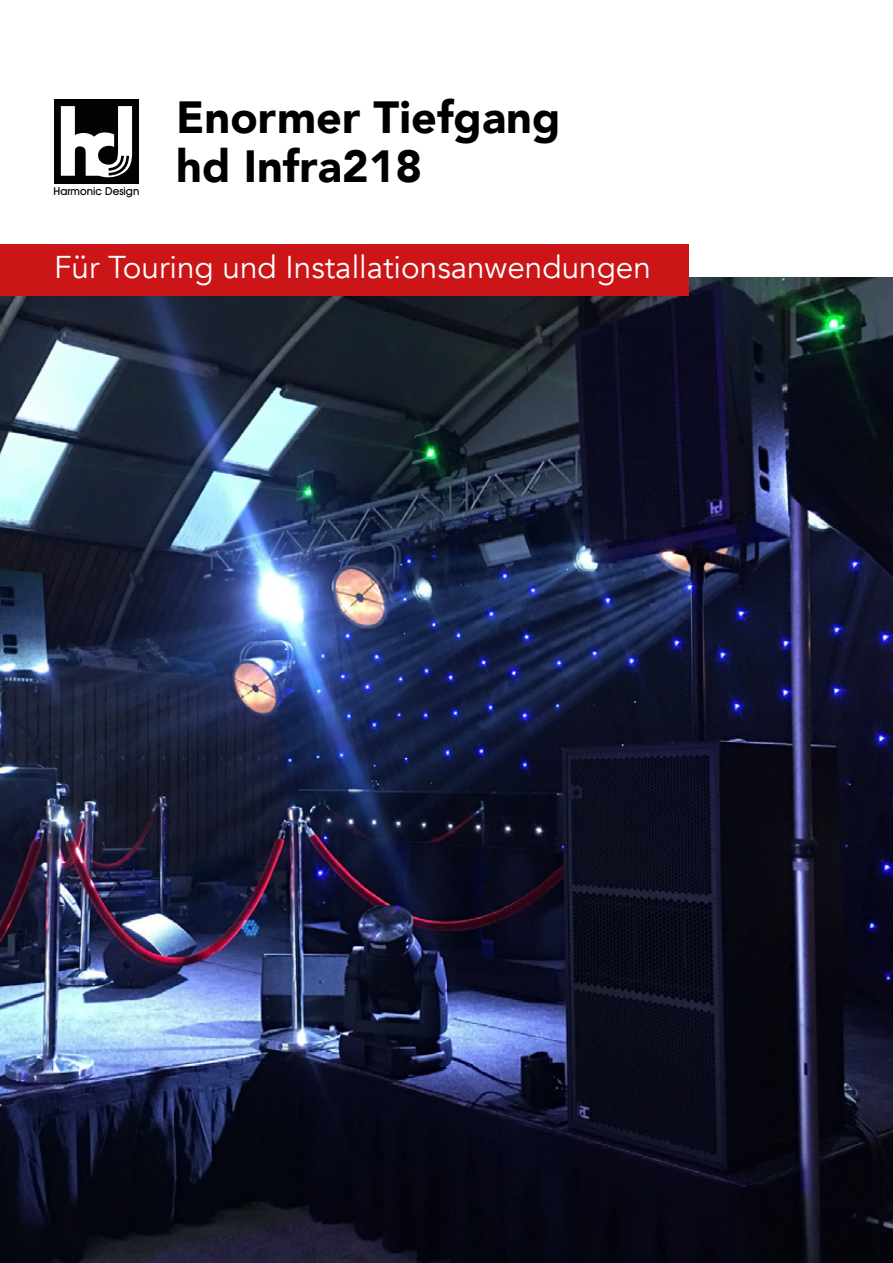
<style>
.page{position:relative;width:893px;height:1263px;background:#fff}
.page>*{position:absolute;margin:0;border:0;box-sizing:border-box;transform-origin:0 0}
.t1{font:900 45px/49.5px "Avenir";color:#000}
.t2{font:31.5px "Avenir";color:#fff}
.t3{font:500 10.95px "Avant Garde IT Cby BT";color:#000}
</style>
<div class="page">
<div style="left:54px;top:99px;width:85px;height:84px;background:#020203"></div>
<svg style="left:61px;top:106px;width:71px;height:72px"></svg>
<img style="left:0;top:277px;width:893px;height:986px">
<div style="left:0;top:244px;width:688px;height:51px;background:#cb1517"></div>
<p class="t3" style="left:54px;top:184px;width:87px">Harmonic Design</p>
<h1 class="t1" style="left:176px;top:91px;width:386px">Enormer Tiefgang hd Infra218</h1>
<p class="t2" style="left:54px;top:248px;width:598px">Für Touring und Installationsanwendungen</p>
</div>
